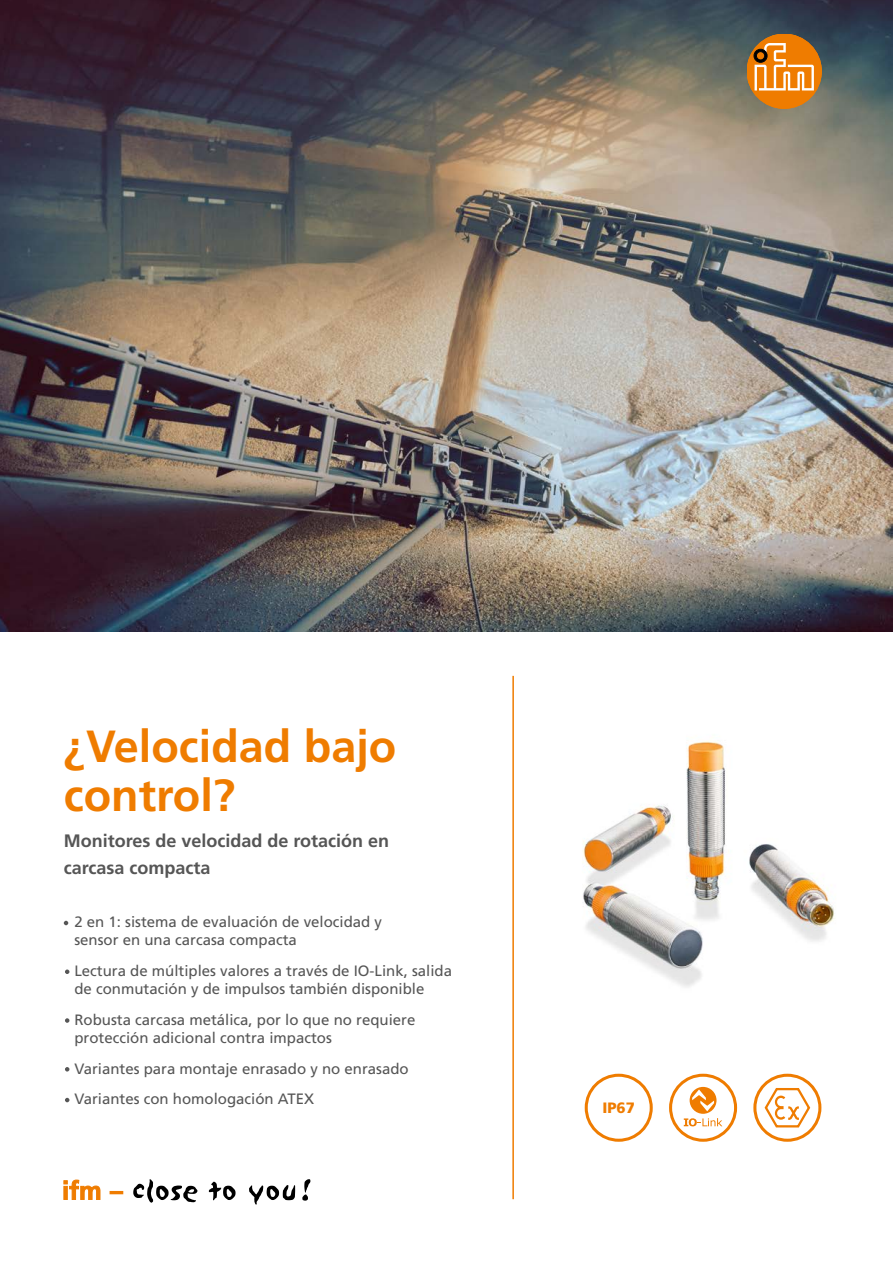
<style>
.page{position:relative;width:893px;height:1263px;background:#fff}
.page>*{position:absolute;margin:0;border:0;box-sizing:border-box;transform-origin:0 0}
.Titel_Headline_30pt{font:700 45px/49.5px "Frutiger LT Com";color:#ef7c00}
.Titel_Subheadline_12{font:700 18px/27px "Frutiger LT Com";color:#565656}
.Features{font:15px/18px "Frutiger LT Com";color:#565656}
.t1{font:900 15px "Frutiger LT Com";color:#ef7c00}
</style>
<div class="page">
<img style="left:583px;top:741px;width:252px;height:246px">
<img style="left:0;top:0;width:893px;height:631px">
<svg style="left:64px;top:1180px;width:36px;height:20px"></svg>
<svg style="left:110px;top:1191px;width:13px;height:3px"></svg>
<svg style="left:133px;top:1179px;width:64px;height:24px"></svg>
<svg style="left:209px;top:1182px;width:27px;height:18px"></svg>
<svg style="left:249px;top:1185px;width:46px;height:19px"></svg>
<svg style="left:302px;top:1179px;width:8px;height:22px"></svg>
<hr style="left:512px;top:676px;width:2px;height:523px;background:#ef7c00">
<div style="left:747px;top:34px;width:74px;height:74px;background:#ef7c00;border-radius:50%"></div>
<div style="left:747px;top:34px;width:74px;height:74px;border:1px solid #ef7c00;border-radius:50%"></div>
<svg style="left:754px;top:43px;width:60px;height:47px"></svg>
<svg style="left:64px;top:921px;width:4px;height:4px"></svg>
<svg style="left:65px;top:969px;width:4px;height:5px"></svg>
<svg style="left:65px;top:1018px;width:4px;height:5px"></svg>
<svg style="left:65px;top:1067px;width:4px;height:4px"></svg>
<svg style="left:65px;top:1098px;width:4px;height:4px"></svg>
<svg style="left:753px;top:1074px;width:68px;height:68px"></svg>
<svg style="left:669px;top:1074px;width:68px;height:68px"></svg>
<svg style="left:585px;top:1074px;width:68px;height:68px"></svg>
<p class="Titel_Headline_30pt" style="left:64px;top:721px;width:334px">¿Velocidad bajo control?</p>
<p class="Titel_Subheadline_12" style="left:64px;top:827px;width:327px">Monitores de velocidad de rotación en carcasa compacta</p>
<p class="Features" style="left:74px;top:913px;width:309px">2 en 1: sistema de evaluación de velocidad y sensor en una carcasa compacta</p>
<p class="Features" style="left:74px;top:962px;width:379px">Lectura de múltiples valores a través de IO-Link, salida de conmutación y de impulsos también disponible</p>
<p class="Features" style="left:74px;top:1011px;width:342px">Robusta carcasa metálica, por lo que no requiere protección adicional contra impactos</p>
<p class="Features" style="left:74px;top:1059px;width:336px">Variantes para montaje enrasado y no enrasado</p>
<p class="Features" style="left:74px;top:1090px;width:241px">Variantes con homologación ATEX</p>
<p class="t1" style="left:602px;top:1099px;width:34px">IP67</p>
</div>
